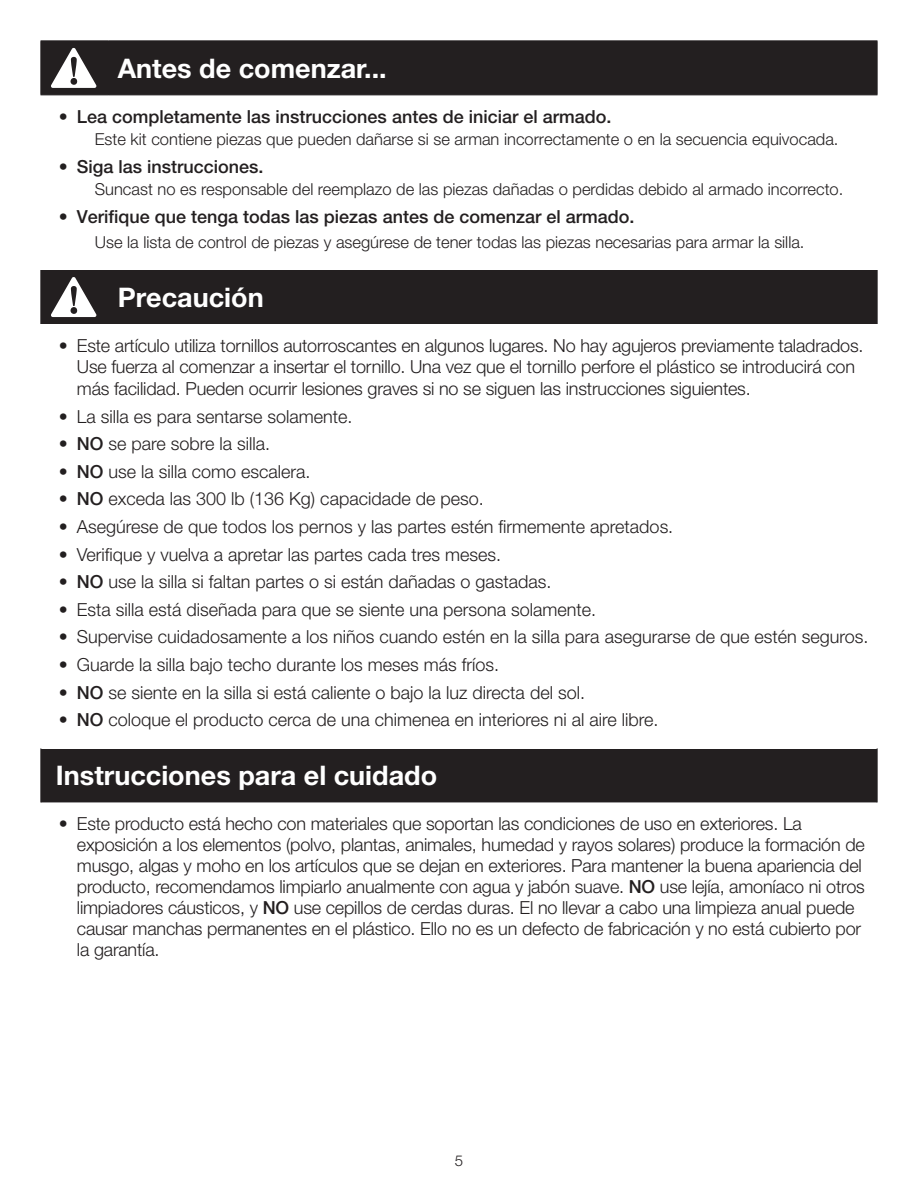
<style>
.page{position:relative;width:918px;height:1188px;background:#fff}
.page>*{position:absolute;margin:0;border:0;box-sizing:border-box;transform-origin:0 0}
.t1{font:700 27px "Helvetica Neue LT Std";color:#fff}
.t2{font:300 18px/21px "Helvetica Neue LT Std";letter-spacing:-.01em;color:#231f20}
.t3{font:500 18px "Helvetica Neue LT Std";color:#231f20}
.body_indent{font:300 16.5px "Helvetica Neue LT Std";color:#231f20}
.t4{font:300 15px "Helvetica Neue LT Std";color:#231f20}
.s1{font-weight:500}
</style>
<div class="page">
<div style="left:41px;top:41px;width:836px;height:53px;background:#231f20"></div>
<div style="left:41px;top:270px;width:836px;height:532px;background:#231f20"></div>
<div style="left:41px;top:324px;width:836px;height:424px;background:#fff"></div>
<hr style="left:40px;top:40px;width:69px;height:1px;background:#231f20">
<hr style="left:40px;top:41px;width:1px;height:53px;background:#231f20">
<hr style="left:109px;top:40px;width:769px;height:1px;background:#231f20">
<hr style="left:108px;top:41px;width:1px;height:53px;background:#231f20">
<hr style="left:877px;top:41px;width:1px;height:53px;background:#231f20">
<hr style="left:40px;top:94px;width:69px;height:1px;background:#231f20">
<hr style="left:109px;top:94px;width:769px;height:1px;background:#231f20">
<hr style="left:40px;top:748px;width:1px;height:54px;background:#231f20">
<hr style="left:877px;top:748px;width:1px;height:54px;background:#231f20">
<hr style="left:40px;top:270px;width:1px;height:54px;background:#231f20">
<hr style="left:108px;top:270px;width:1px;height:54px;background:#231f20">
<hr style="left:877px;top:270px;width:1px;height:54px;background:#231f20">
<svg style="left:51px;top:48px;width:45px;height:40px"></svg>
<svg style="left:51px;top:277px;width:45px;height:40px"></svg>
<p class="t1" style="left:118px;top:51px;width:271px">Antes de comenzar...</p>
<p class="t3" style="left:59px;top:106px;width:554px">• Lea completamente las instrucciones antes de iniciar el armado.</p>
<p class="body_indent" style="left:95px;top:129px;width:745px">Este kit contiene piezas que pueden dañarse si se arman incorrectamente o en la secuencia equivocada.</p>
<p class="t3" style="left:59px;top:156px;width:206px">• Siga las instrucciones.</p>
<p class="body_indent" style="left:95px;top:179px;width:750px">Suncast no es responsable del reemplazo de las piezas dañadas o perdidas debido al armado incorrecto.</p>
<p class="t3" style="left:59px;top:206px;width:577px">• Verifique que tenga todas las piezas antes de comenzar el armado.</p>
<p class="body_indent" style="left:95px;top:232px;width:711px">Use la lista de control de piezas y asegúrese de tener todas las piezas necesarias para armar la silla.</p>
<p class="t1" style="left:118px;top:280px;width:147px">Precaución</p>
<p class="t2" style="left:77px;top:334px;width:788px;line-height:21.6px;text-indent:-18px">• Este artículo utiliza tornillos autorroscantes en algunos lugares. No hay agujeros previamente taladrados.<br>Use fuerza al comenzar a insertar el tornillo. Una vez que el tornillo perfore el plástico se introducirá con más facilidad. Pueden ocurrir lesiones graves si no se siguen las instrucciones siguientes.</p>
<p class="t2" style="left:59px;top:405px;width:295px">• La silla es para sentarse solamente.</p>
<p class="t2" style="left:59px;top:433px;width:213px"><span class="s1">• NO</span> se pare sobre la silla.</p>
<p class="t2" style="left:59px;top:461px;width:253px"><span class="s1">• NO</span> use la silla como escalera.</p>
<p class="t2" style="left:59px;top:488px;width:426px"><span class="s1">• NO</span> exceda las 300 lb (136 Kg) capacidade de peso.</p>
<p class="t2" style="left:59px;top:516px;width:616px">• Asegúrese de que todos los pernos y las partes estén firmemente apretados.</p>
<p class="t2" style="left:59px;top:543px;width:444px">• Verifique y vuelva a apretar las partes cada tres meses.</p>
<p class="t2" style="left:59px;top:571px;width:494px"><span class="s1">• NO</span> use la silla si faltan partes o si están dañadas o gastadas.</p>
<p class="t2" style="left:59px;top:599px;width:539px">• Esta silla está diseñada para que se siente una persona solamente.</p>
<p class="t2" style="left:59px;top:626px;width:811px">• Supervise cuidadosamente a los niños cuando estén en la silla para asegurarse de que estén seguros.</p>
<p class="t2" style="left:59px;top:654px;width:442px">• Guarde la silla bajo techo durante los meses más fríos.</p>
<p class="t2" style="left:59px;top:681px;width:528px"><span class="s1">• NO</span> se siente en la silla si está caliente o bajo la luz directa del sol.</p>
<p class="t2" style="left:59px;top:709px;width:601px"><span class="s1">• NO</span> coloque el producto cerca de una chimenea en interiores ni al aire libre.</p>
<p class="t1" style="left:56px;top:759px;width:383px">Instrucciones para el cuidado</p>
<p class="t2" style="left:77px;top:813px;width:790px;text-indent:-18px">• Este producto está hecho con materiales que soportan las condiciones de uso en exteriores. La exposición a los elementos (polvo, plantas, animales, humedad y rayos solares) produce la formación de musgo, algas y moho en los artículos que se dejan en exteriores. Para mantener la buena apariencia del producto, recomendamos limpiarlo anualmente con agua y jabón suave. <span class="s1">NO</span> use lejía, amoníaco ni otros limpiadores cáusticos, y <span class="s1">NO</span> use cepillos de cerdas duras. El no llevar a cabo una limpieza anual puede causar manchas permanentes en el plástico. Ello no es un defecto de fabricación y no está cubierto por la garantía.</p>
<p class="t4" style="left:455px;top:1152px;width:10px">5</p>
</div>
